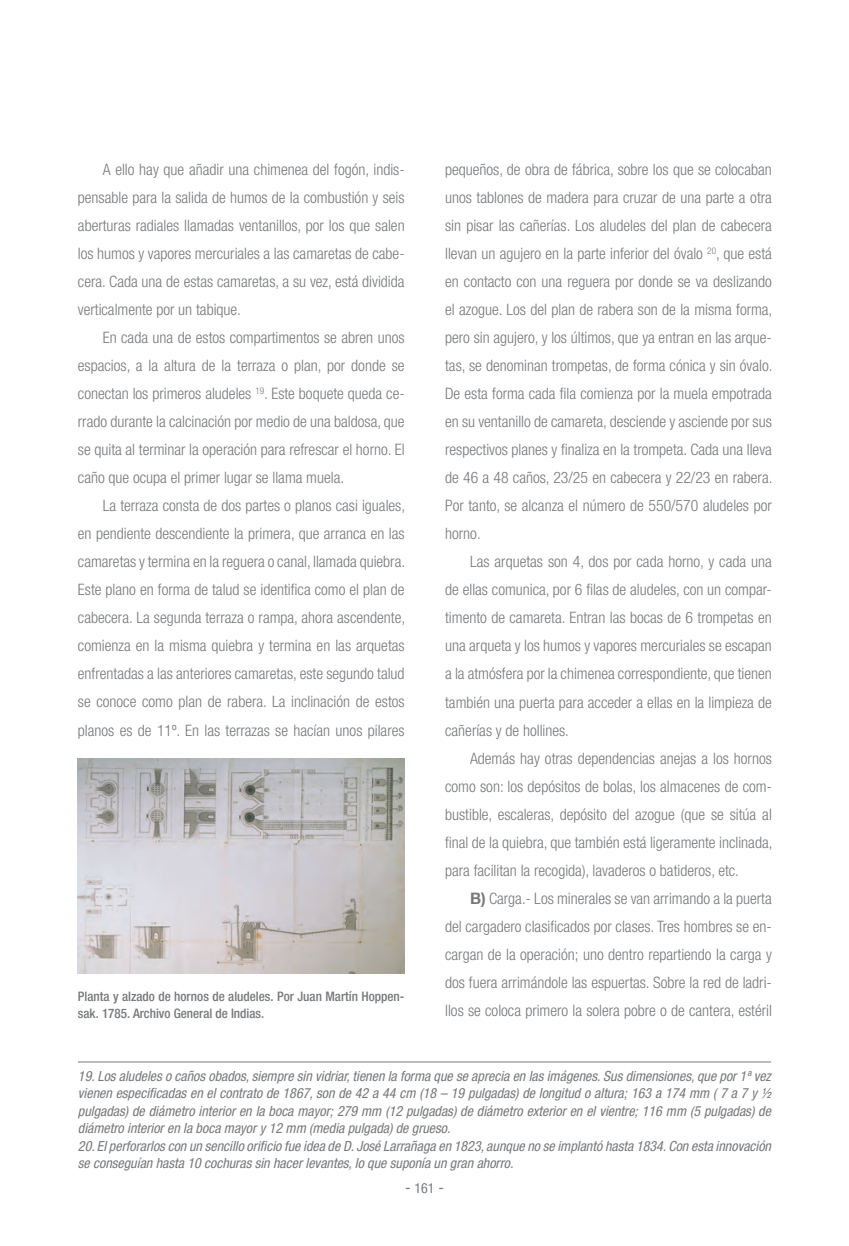
<style>
.page{position:relative;width:849px;height:1246px;background:#fff}
.page>*{position:absolute;margin:0;border:0;box-sizing:border-box;transform-origin:0 0}
.t1{font:300 condensed 15.75px/28px "Helvetica Neue LT Com";color:#76787b;text-align:justify}
.t2{font:italic condensed 14px/17.5px "Helvetica Neue LT Com";color:#76787b;text-align:justify}
.t3{font:condensed 14px "Helvetica Neue LT Com";color:#76787b}
.t4{font:500 condensed 13.12px/17.5px "Helvetica Neue LT Com";color:#76787b}
.s1{font-weight:700;font-stretch:normal}
.s2{font-size:15.75px}
</style>
<div class="page">
<hr style="left:78px;top:1061px;width:692px;height:1px;background:#76787b">
<img style="left:78px;top:758px;width:326px;height:215px">
<p class="t1" style="left:78px;top:155px;width:328px;text-indent:25px">A ello hay que añadir una chimenea del fogón, indis&shy;pensable para la salida de humos de la combustión y seis aberturas radiales llamadas ventanillos, por los que salen los humos y vapores mercuriales a las camaretas de cabe&shy;cera. Cada una de estas camaretas, a su vez, está dividida verticalmente por un tabique.</p>
<p class="t1" style="left:78px;top:323px;width:328px;text-indent:25px">En cada una de estos compartimentos se abren unos espacios, a la altura de la terraza o plan, por donde se conectan los primeros aludeles <sup>19</sup>. Este boquete queda ce&shy;rrado durante la calcinación por medio de una baldosa, que se quita al terminar la operación para refrescar el horno. El caño que ocupa el primer lugar se llama muela.</p>
<p class="t1" style="left:78px;top:491px;width:328px;text-indent:25px">La terraza consta de dos partes o planos casi iguales, en pendiente descendiente la primera, que arranca en las camaretas y termina en la reguera o canal, llamada quiebra.<br>Este plano en forma de talud se identifica como el plan de cabecera. La segunda terraza o rampa, ahora ascendente, comienza en la misma quiebra y termina en las arquetas enfrentadas a las anteriores camaretas, este segundo talud se conoce como plan de rabera. La inclinación de estos planos es de 11º. En las terrazas se hacían unos pilares</p>
<p class="t4" style="left:78px;top:987px;width:328px">Planta y alzado de hornos de aludeles. Por Juan Martín Hoppen&shy;sak. 1785. Archivo General de Indias.</p>
<p class="t1" style="left:445px;top:155px;width:329px">pequeños, de obra de fábrica, sobre los que se colocaban unos tablones de madera para cruzar de una parte a otra sin pisar las cañerías. Los aludeles del plan de cabecera llevan un agujero en la parte inferior del óvalo <sup>20</sup>, que está en contacto con una reguera por donde se va deslizando el azogue. Los del plan de rabera son de la misma forma, pero sin agujero, y los últimos, que ya entran en las arque&shy;tas, se denominan trompetas, de forma cónica y sin óvalo.<br>De esta forma cada fila comienza por la muela empotrada en su ventanillo de camareta, desciende y asciende por sus respectivos planes y finaliza en la trompeta. Cada una lleva de 46 a 48 caños, 23/25 en cabecera y 22/23 en rabera.<br>Por tanto, se alcanza el número de 550/570 aludeles por horno.</p>
<p class="t1" style="left:445px;top:547px;width:328px;text-indent:25px">Las arquetas son 4, dos por cada horno, y cada una de ellas comunica, por 6 filas de aludeles, con un compar&shy;timento de camareta. Entran las bocas de 6 trompetas en una arqueta y los humos y vapores mercuriales se escapan a la atmósfera por la chimenea correspondiente, que tienen también una puerta para acceder a ellas en la limpieza de cañerías y de hollines.</p>
<p class="t1" style="left:445px;top:743px;width:329px;text-indent:25px">Además hay otras dependencias anejas a los hornos como son: los depósitos de bolas, los almacenes de com&shy;bustible, escaleras, depósito del azogue (que se sitúa al final de la quiebra, que también está ligeramente inclinada, para facilitan la recogida), lavaderos o batideros, etc.</p>
<p class="t1" style="left:445px;top:883px;width:328px;text-indent:25px"><span class="s1">B)</span> Carga.- Los minerales se van arrimando a la puerta del cargadero clasificados por clases. Tres hombres se en&shy;cargan de la operación; uno dentro repartiendo la carga y dos fuera arrimándole las espuertas. Sobre la red de ladri&shy;llos se coloca primero la solera pobre o de cantera, estéril</p>
<p class="t2" style="left:78px;top:1066px;width:694px">19. Los aludeles o caños obados, siempre sin vidriar, tienen la forma que se aprecia en las imágenes. Sus dimensiones, que por 1ª vez vienen especificadas en el contrato de 1867, son de 42 a 44 cm (18 – 19 pulgadas) de longitud o altura; 163 a 174 mm ( 7 a 7 y ½ pulgadas) de diámetro interior en la boca mayor; 279 mm (12 pulgadas) de diámetro exterior en el vientre; 116 mm (5 pulgadas) de diámetro interior en la boca mayor y 12 mm (media pulgada) de grueso.</p>
<p class="t2" style="left:78px;top:1136px;width:694px">20. El perforarlos con un sencillo orificio fue idea de D. José Larrañaga en 1823, aunque no se implantó hasta 1834. Con esta innovación se conseguían hasta 10 cochuras sin hacer levantes, lo que suponía un gran ahorro.</p>
<p class="t3" style="left:405px;top:1179px;width:40px"><span class="s2">-</span> 161 <span class="s2">-</span></p>
</div>
